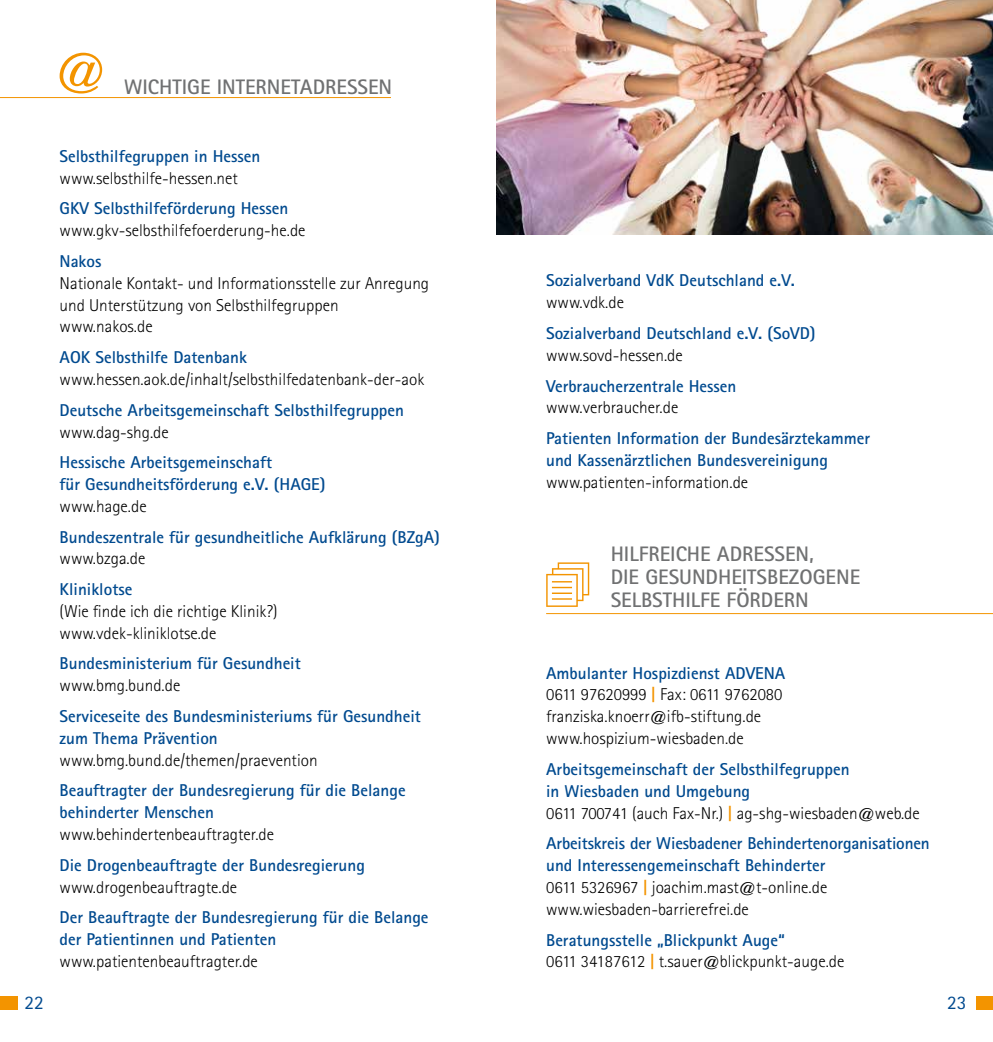
<style>
.page{position:relative;width:993px;height:1042px;background:#fff}
.page>*{position:absolute;margin:0;border:0;box-sizing:border-box;transform-origin:0 0}
.t1{font:300 52.5px "Rotis Sans Serif";color:#f39400}
.t2{font:700 21px/22.8px "Rotis Sans Serif";color:#707172}
.t3{font:19.25px "Rotis Sans Serif";color:#004a8f}
.t4{font:700 17.15px/21.9px "Rotis Sans Serif";color:#004a8f}
.t5{font:300 17.15px/21.9px "Rotis Sans Serif";color:#000}
.s1{font-weight:700;color:#004a8f}
.s2{font-weight:800;color:#f39400}
.s3{font-weight:300;color:#000}
</style>
<div class="page">
<div style="left:0;top:996px;width:17px;height:13px;background:#f39400"></div>
<div style="left:976px;top:996px;width:16px;height:13px;background:#f39400"></div>
<hr style="left:0;top:97px;width:391px;height:1px;background:#f39400">
<hr style="left:546px;top:613px;width:446px;height:1px;background:#f39400">
<img style="left:496px;top:0;width:496px;height:234px">
<h1 class="t1" style="left:55px;top:39px;width:54px">@</h1>
<p class="t2" style="left:124px;top:75px;width:269px">WICHTIGE INTERNETADRESSEN</p>
<p class="t4" style="left:60px;top:145px;width:202px">Selbsthilfegruppen in Hessen</p>
<p class="t5" style="left:60px;top:167px;width:180px">www.selbsthilfe-hessen.net</p>
<p class="t4" style="left:60px;top:197px;width:230px">GKV Selbsthilfeförderung Hessen</p>
<p class="t5" style="left:60px;top:219px;width:247px">www.gkv-selbsthilfefoerderung-he.de</p>
<p class="t4" style="left:60px;top:250px;width:43px">Nakos</p>
<p class="t5" style="left:60px;top:272px;width:371px">Nationale Kontakt- und Informationsstelle zur Anregung und Unterstützung von Selbsthilfegruppen www.nakos.de</p>
<p class="t4" style="left:60px;top:346px;width:189px">AOK Selbsthilfe Datenbank</p>
<p class="t5" style="left:60px;top:368px;width:366px">www.hessen.aok.de/inhalt/selbsthilfedatenbank-der-aok</p>
<p class="t4" style="left:60px;top:398px;width:346px">Deutsche Arbeitsgemeinschaft Selbsthilfegruppen</p>
<p class="t5" style="left:60px;top:421px;width:111px">www.dag-shg.de</p>
<p class="t4" style="left:60px;top:451px;width:267px">Hessische Arbeitsgemeinschaft<br>für Gesundheitsförderung e.V. (HAGE)</p>
<p class="t5" style="left:60px;top:495px;width:89px">www.hage.de</p>
<p class="t4" style="left:60px;top:525px;width:382px">Bundeszentrale für gesundheitliche Aufklärung (BZgA)</p>
<p class="t5" style="left:60px;top:548px;width:87px">www.bzga.de</p>
<p class="t4" style="left:60px;top:578px;width:74px">Kliniklotse</p>
<p class="t5" style="left:60px;top:600px;width:219px">(Wie finde ich die richtige Klinik?) www.vdek-kliniklotse.de</p>
<p class="t4" style="left:60px;top:652px;width:243px">Bundesministerium für Gesundheit</p>
<p class="t5" style="left:60px;top:674px;width:122px">www.bmg.bund.de</p>
<p class="t4" style="left:60px;top:705px;width:362px">Serviceseite des Bundesministeriums für Gesundheit zum Thema Prävention</p>
<p class="t5" style="left:60px;top:749px;width:259px">www.bmg.bund.de/themen/praevention</p>
<p class="t4" style="left:60px;top:779px;width:347px">Beauftragter der Bundesregierung für die Belange behinderter Menschen</p>
<p class="t5" style="left:60px;top:823px;width:216px">www.behindertenbeauftragter.de</p>
<p class="t4" style="left:60px;top:854px;width:307px">Die Drogenbeauftragte der Bundesregierung</p>
<p class="t5" style="left:60px;top:876px;width:179px">www.drogenbeauftragte.de</p>
<p class="t4" style="left:60px;top:906px;width:370px">Der Beauftragte der Bundesregierung für die Belange der Patientinnen und Patienten</p>
<p class="t5" style="left:60px;top:950px;width:200px">www.patientenbeauftragter.de</p>
<p class="t4" style="left:546px;top:269px;width:250px">Sozialverband VdK Deutschland e.V.</p>
<p class="t5" style="left:546px;top:292px;width:79px">www.vdk.de</p>
<p class="t4" style="left:546px;top:322px;width:271px">Sozialverband Deutschland e.V. (SoVD)</p>
<p class="t5" style="left:546px;top:344px;width:138px">www.sovd-hessen.de</p>
<p class="t4" style="left:546px;top:374px;width:192px">Verbraucherzentrale Hessen</p>
<p class="t5" style="left:546px;top:397px;width:134px">www.verbraucher.de</p>
<p class="t4" style="left:546px;top:427px;width:325px">Patienten Information der Bundesärztekammer und Kassenärztlichen Bundesvereinigung</p>
<p class="t5" style="left:546px;top:471px;width:203px">www.patienten-information.de</p>
<p class="t2" style="left:610px;top:542px;width:251px">HILFREICHE ADRESSEN,<br>DIE GESUNDHEITSBEZOGENE<br>SELBSTHILFE FÖRDERN</p>
<p class="t5" style="left:546px;top:662px;width:241px"><span class="s1">Ambulanter Hospizdienst ADVENA </span>0611 97620999 <span class="s2">|</span> Fax: 0611 9762080 franziska.knoerr@ifb-stiftung.de www.hospizium-wiesbaden.de</p>
<p class="t4" style="left:546px;top:758px;width:375px">Arbeitsgemeinschaft der Selbsthilfegruppen<br>in Wiesbaden und Umgebung<br><span class="s3">0611 700741 (auch Fax-Nr.)</span> <span class="s2">|</span> <span class="s3">ag-shg-wiesbaden@web.de</span></p>
<p class="t4" style="left:546px;top:832px;width:385px">Arbeitskreis der Wiesbadener Behindertenorganisationen und Interessengemeinschaft Behinderter<br><span class="s3">0611 5326967</span> <span class="s2">|</span> <span class="s3">joachim.mast@t-online.de www.wiesbaden-barrierefrei.de</span></p>
<p class="t5" style="left:546px;top:929px;width:300px"><span class="s1">Beratungsstelle „Blickpunkt Auge“<br></span>0611 34187612 <span class="s2">|</span> t.sauer@blickpunkt-auge.de</p>
<p class="t3" style="left:24px;top:991px;width:21px">22</p>
<p class="t3" style="left:946px;top:991px;width:21px">23</p>
</div>
